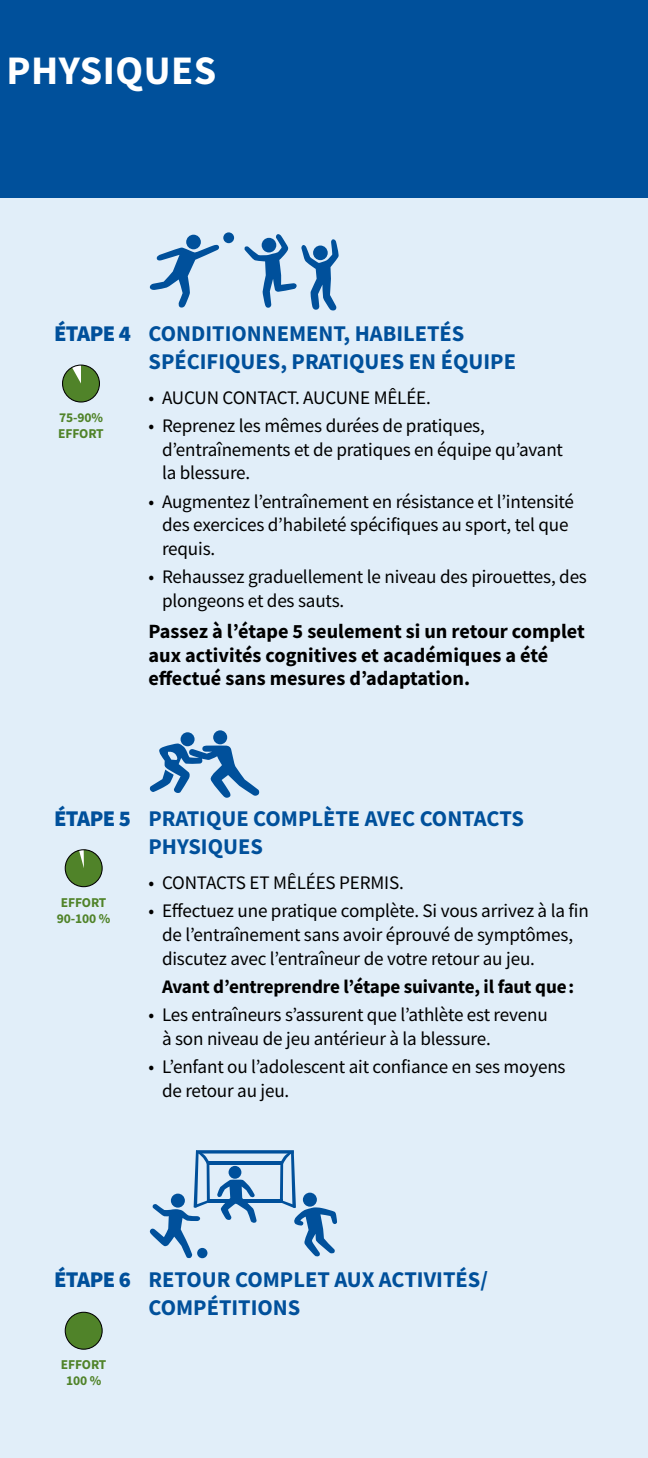
<style>
.page{position:relative;width:648px;height:1458px;background:#e1eef9}
.page>*{position:absolute;margin:0;border:0;box-sizing:border-box;transform-origin:0 0}
.t1{font:700 40.5px "Source Sans Pro";letter-spacing:.01em;color:#fff}
.t2{font:700 22.5px/27.9px "Source Sans Pro";color:#00509b}
.t3{font:700 20.25px/23.8px "Source Sans Pro";color:#000}
.t4{font:19.12px/23.6px "Source Sans Pro";letter-spacing:-.01em;color:#000}
.t5{font:700 19.12px "Source Sans Pro";letter-spacing:-.01em;color:#000}
.t6{font:700 13.5px/16px "Source Sans Pro";letter-spacing:-.01em;color:#508329}
.s1{font-weight:900}
</style>
<div class="page">
<div style="left:0;top:0;width:648px;height:197px;background:#00509b"></div>
<svg style="left:63px;top:365px;width:36px;height:36px"></svg>
<div style="left:62px;top:365px;width:38px;height:38px;border:1px solid #000;border-radius:50%"></div>
<svg style="left:65px;top:850px;width:37px;height:37px"></svg>
<div style="left:65px;top:849px;width:38px;height:38px;border:1px solid #000;border-radius:50%"></div>
<div style="left:65px;top:1312px;width:37px;height:37px;background:#508329;border-radius:50%"></div>
<div style="left:65px;top:1312px;width:38px;height:38px;border:1px solid #000;border-radius:50%"></div>
<div style="left:186px;top:235px;width:15px;height:14px;background:#00509b;border-radius:50%"></div>
<div style="left:223px;top:232px;width:11px;height:11px;background:#00509b;border-radius:50%"></div>
<svg style="left:150px;top:244px;width:70px;height:64px"></svg>
<svg style="left:244px;top:234px;width:95px;height:77px"></svg>
<svg style="left:150px;top:730px;width:110px;height:68px"></svg>
<div style="left:229px;top:1166px;width:12px;height:13px;background:#00509b;border-radius:50%"></div>
<svg style="left:217px;top:1179px;width:40px;height:44px"></svg>
<svg style="left:210px;top:1150px;width:70px;height:4px"></svg>
<hr style="left:208px;top:1162px;width:75px;height:3px;background:#00509b">
<hr style="left:208px;top:1199px;width:74px;height:4px;background:#00509b">
<svg style="left:149px;top:1150px;width:61px;height:109px"></svg>
<svg style="left:280px;top:1150px;width:57px;height:107px"></svg>
<h1 class="t1" style="left:6px;top:44px;width:211px">PHYSIQUES</h1>
<p class="t2" style="left:148px;top:319px;width:369px;text-indent:-94px"><span class="s1">ÉTAPE 4</span> CONDITIONNEMENT, HABILETÉS<br>SPÉCIFIQUES, PRATIQUES EN ÉQUIPE</p>
<p class="t4" style="left:148px;top:385px;width:284px">• AUCUN CONTACT. AUCUNE MÊLÉE.</p>
<p class="t4" style="left:162px;top:414px;width:403px;text-indent:-14px">• Reprenez les mêmes durées de pratiques, d’entraînements et de pratiques en équipe qu’avant la blessure.</p>
<p class="t4" style="left:162px;top:489px;width:414px;text-indent:-14px">• Augmentez l’entraînement en résistance et l’intensité des exercices d’habileté spécifiques au sport, tel que requis.</p>
<p class="t4" style="left:162px;top:565px;width:426px;text-indent:-14px">• Rehaussez graduellement le niveau des pirouettes, des plongeons et des sauts.</p>
<p class="t3" style="left:148px;top:619px;width:438px">Passez à l’étape 5 seulement si un retour complet aux activités cognitives et académiques a été effectué sans mesures d’adaptation.</p>
<p class="t6" style="left:58px;top:410px;width:47px">75-90%<br>EFFORT</p>
<p class="t2" style="left:148px;top:805px;width:377px;text-indent:-94px"><span class="s1">ÉTAPE 5</span> PRATIQUE COMPLÈTE AVEC CONTACTS<br>PHYSIQUES</p>
<p class="t4" style="left:148px;top:871px;width:257px">• CONTACTS ET MÊLÉES PERMIS.</p>
<p class="t4" style="left:162px;top:899px;width:428px;text-indent:-14px">• Effectuez une pratique complète. Si vous arrivez à la fin de l’entraînement sans avoir éprouvé de symptômes, discutez avec l’entraîneur de votre retour au jeu.</p>
<p class="t5" style="left:162px;top:974px;width:414px">Avant d’entreprendre l’étape suivante, il faut que:</p>
<p class="t4" style="left:162px;top:1003px;width:387px;text-indent:-14px">• Les entraîneurs s’assurent que l’athlète est revenu à son niveau de jeu antérieur à la blessure.</p>
<p class="t4" style="left:162px;top:1055px;width:405px;text-indent:-14px">• L’enfant ou l’adolescent ait confiance en ses moyens de retour au jeu.</p>
<p class="t6" style="left:57px;top:894px;width:55px">EFFORT<br>90-100 %</p>
<p class="t2" style="left:148px;top:1265px;width:341px;text-indent:-94px"><span class="s1">ÉTAPE 6</span> RETOUR COMPLET AUX ACTIVITÉS/<br>COMPÉTITIONS</p>
<p class="t6" style="left:61px;top:1357px;width:47px;text-align:center">EFFORT<br>100 %</p>
</div>
